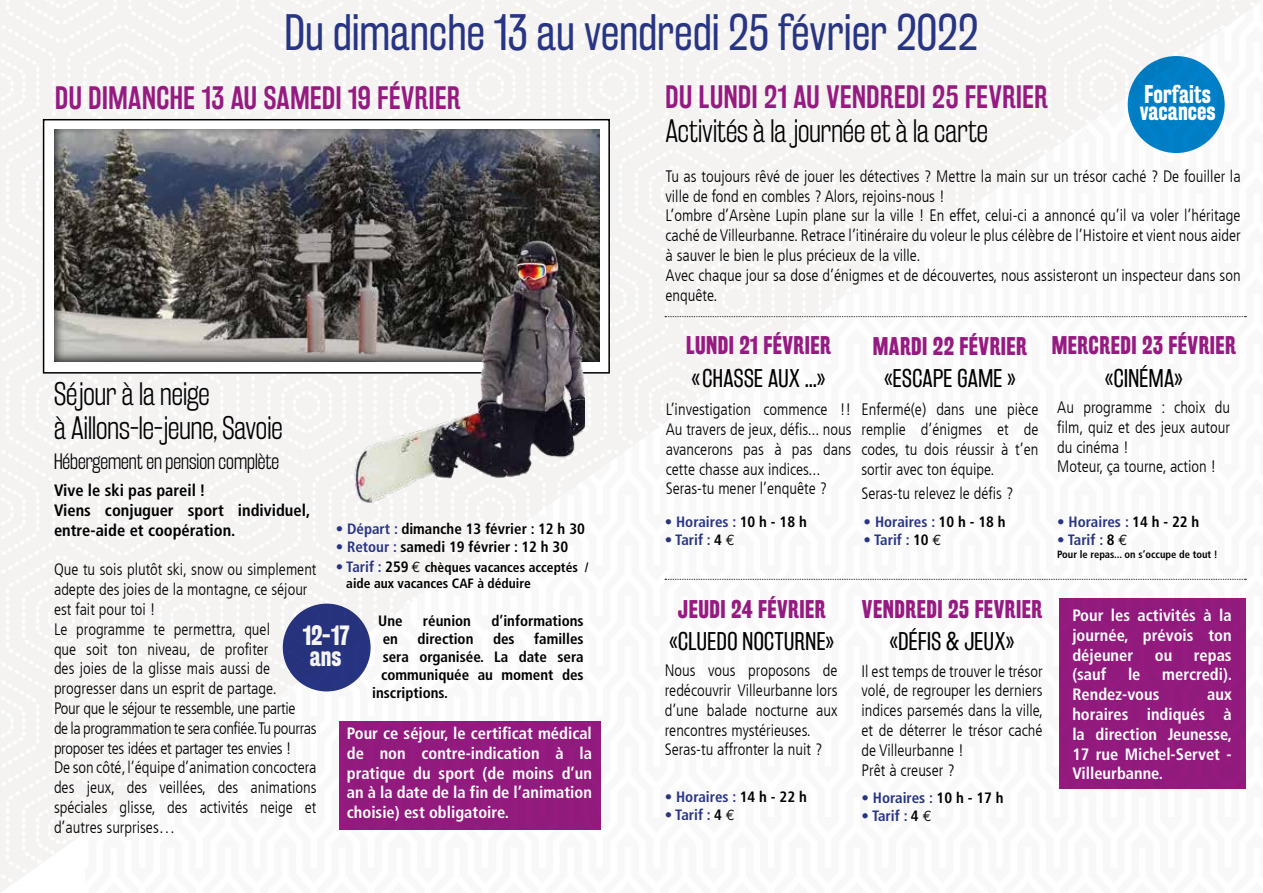
<style>
.page{position:relative;width:1263px;height:893px;background:#fff}
.page>*{position:absolute;margin:0;border:0;box-sizing:border-box;transform-origin:0 0}
.t1{font:45px "Rakesly Bk";letter-spacing:.01em;color:#283583}
.t2{font:28.5px/34.2px "Rakesly Lt";color:#000}
.t3{font:28.5px "Rakesly Rg";letter-spacing:.02em;color:#951b81}
.t4{font:700 24.45px/20.7px "Rakesly Rg";color:#fff}
.t5{font:700 22.5px "Rakesly Rg";letter-spacing:.02em;color:#951b81}
.t6{font:22.5px "Rakesly Bk";letter-spacing:.02em;color:#000}
.t7{font:700 22.5px/16.5px "Rakesly Rg";color:#fff}
.t8{font:19.5px "Rakesly Lt";color:#000}
.t9{font:300 condensed 16.5px/19.8px "Frutiger LT";color:#000}
.t10{font:700 condensed 16.5px/19.8px "Frutiger";color:#fff;text-align:justify}
.t11{font:700 condensed 16.5px/19.8px "Frutiger";color:#000}
.t12{font:700 condensed 15px "Frutiger";color:#000}
.t13{font:700 condensed 15px "Frutiger";color:#283583}
.t14{font:700 condensed 13.5px/16.2px "Frutiger";color:#000}
.t15{font:700 condensed 10.5px "Frutiger";color:#000}
.s1{color:#283583}
.s2{font-size:15px;color:#283583}
.s3{font-size:15px}
.s4{font-family:"Euro Mono";font-weight:400;font-stretch:normal;font-size:15px}
.s5{color:#000}
.s6{font-family:"Euro Mono";font-weight:400;font-stretch:normal;color:#000}
</style>
<div class="page">
<img style="left:0;top:0;width:1261px;height:892px">
<div style="left:44px;top:120px;width:565px;height:253px;background:#fff"></div>
<div style="left:43px;top:119px;width:567px;height:255px;border:2px solid #000"></div>
<svg style="left:665px;top:579px;width:581px;height:1px"></svg>
<div style="left:52px;top:128px;width:549px;height:234px;background:#000;opacity:.75"></div>
<div style="left:339px;top:721px;width:262px;height:109px;background:#951b81"></div>
<div style="left:1059px;top:598px;width:186px;height:191px;background:#951b81"></div>
<div style="left:1128px;top:56px;width:97px;height:97px;background:#0081c9;border-radius:50%"></div>
<img style="left:294px;top:226px;width:290px;height:282px">
<div style="left:283px;top:604px;width:88px;height:87px;background:#26327c;border-radius:50%"></div>
<svg style="left:665px;top:316px;width:581px;height:1px"></svg>
<h1 class="t1" style="left:285px;top:5px;width:694px">Du dimanche 13 au vendredi 25 février 2022</h1>
<h2 class="t3" style="left:55px;top:81px;width:407px">DU DIMANCHE 13 AU SAMEDI 19 FÉVRIER</h2>
<h2 class="t3" style="left:665px;top:79px;width:384px">DU LUNDI 21 AU VENDREDI 25 FEVRIER</h2>
<h2 class="t2" style="left:665px;top:114px;width:324px">Activités à la journée et à la carte</h2>
<h3 class="t7" style="left:1140px;top:86px;width:77px">Forfaits vacances</h3>
<h2 class="t2" style="left:54px;top:377px;width:230px">Séjour à la neige<br>à Aillons-le-jeune, Savoie</h2>
<p class="t8" style="left:54px;top:449px;width:227px">Hébergement en pension complète</p>
<p class="t11" style="left:54px;top:480px;width:258px">Vive le ski pas pareil !<br>Viens conjuguer sport individuel, entre-aide et coopération.</p>
<p class="t9" style="left:54px;top:560px;width:264px">Que tu sois plutôt ski, snow ou simplement adepte des joies de la montagne, ce séjour est fait pour toi !<br>Le programme te permettra, quel<br>que soit ton niveau, de profiter<br>des joies de la glisse mais aussi de progresser dans un esprit de partage.<br>Pour que le séjour te ressemble, une partie<br>de la programmation te sera confiée. Tu pourras proposer tes idées et partager tes envies !<br>De son côté, l’équipe d’animation concoctera des jeux, des veillées, des animations spéciales glisse, des activités neige et d’autres surprises…</p>
<p class="t12" style="left:336px;top:520px;width:251px"><span class="s1">• Départ :</span> dimanche 13 février : 12 h 30</p>
<p class="t12" style="left:336px;top:538px;width:234px"><span class="s1">• Retour :</span> samedi 19 février : 12 h 30</p>
<p class="t14" style="left:346px;top:559px;width:244px;text-indent:-11px"><span class="s2">• Tarif :</span> <span class="s3">259</span> <span class="s4">€</span> chèques vacances acceptés / aide aux vacances CAF à déduire</p>
<p class="t12" style="left:378px;top:612px;width:26px">Une</p>
<p class="t12" style="left:423px;top:612px;width:50px">réunion</p>
<p class="t12" style="left:491px;top:612px;width:94px">d’informations</p>
<p class="t12" style="left:383px;top:630px;width:17px">en</p>
<p class="t12" style="left:417px;top:630px;width:57px">direction</p>
<p class="t12" style="left:493px;top:630px;width:23px">des</p>
<p class="t12" style="left:534px;top:630px;width:51px">familles</p>
<p class="t12" style="left:383px;top:648px;width:202px">sera organisée. La date sera</p>
<p class="t12" style="left:381px;top:666px;width:204px">communiquée au moment des</p>
<p class="t12" style="left:372px;top:684px;width:77px">inscriptions.</p>
<h3 class="t4" style="left:303px;top:625px;width:49px">12-17 ans</h3>
<p class="t10" style="left:347px;top:723px;width:247px">Pour ce séjour, le certificat médical de non contre-indication à la pratique du sport (de moins d’un an à la date de la fin de l’animation choisie) est obligatoire.</p>
<p class="t9" style="left:665px;top:166px;width:577px">Tu as toujours rêvé de jouer les détectives ? Mettre la main sur un trésor caché ? De fouiller la ville de fond en combles ? Alors, rejoins-nous !<br>L’ombre d’Arsène Lupin plane sur la ville ! En effet, celui-ci a annoncé qu’il va voler l’héritage caché de Villeurbanne. Retrace l’itinéraire du voleur le plus célèbre de l’Histoire et vient nous aider à sauver le bien le plus précieux de la ville.<br>Avec chaque jour sa dose d’énigmes et de découvertes, nous assisteront un inspecteur dans son enquête.</p>
<h3 class="t5" style="left:686px;top:332px;width:146px">LUNDI 21 FÉVRIER</h3>
<h3 class="t6" style="left:692px;top:364px;width:135px">«CHASSE AUX ...»</h3>
<p class="t9" style="left:666px;top:400px;width:187px">L’investigation commence !!<br>Au travers de jeux, défis... nous avancerons pas à pas dans cette chasse aux indices...<br>Seras-tu mener l’enquête ?</p>
<p class="t13" style="left:665px;top:513px;width:144px">• Horaires : <span class="s5">10 h - 18 h</span></p>
<p class="t13" style="left:665px;top:531px;width:72px">• Tarif : <span class="s5">4</span> <span class="s6">€</span></p>
<h3 class="t5" style="left:873px;top:332px;width:156px">MARDI 22 FÉVRIER</h3>
<h3 class="t6" style="left:884px;top:365px;width:133px">«ESCAPE GAME »</h3>
<p class="t9" style="left:861px;top:400px;width:178px;text-align:justify">Enfermé(e) dans une pièce remplie d’énigmes et de codes, tu dois réussir à t’en sortir avec ton équipe.</p>
<p class="t9" style="left:861px;top:483px;width:153px">Seras-tu relevez le défis ?</p>
<p class="t13" style="left:864px;top:513px;width:144px">• Horaires : <span class="s5">10 h - 18 h</span></p>
<p class="t13" style="left:864px;top:531px;width:79px">• Tarif : <span class="s5">10</span> <span class="s6">€</span></p>
<h3 class="t5" style="left:1052px;top:332px;width:186px">MERCREDI 23 FÉVRIER</h3>
<h3 class="t6" style="left:1105px;top:364px;width:79px">«CINÉMA»</h3>
<p class="t9" style="left:1057px;top:398px;width:174px">Au programme : choix du film, quiz et des jeux autour du cinéma !<br>Moteur, ça tourne, action !</p>
<p class="t13" style="left:1057px;top:513px;width:144px">• Horaires : <span class="s5">14 h - 22 h</span></p>
<p class="t13" style="left:1057px;top:531px;width:72px">• Tarif : <span class="s5">8</span> <span class="s6">€</span></p>
<p class="t15" style="left:1057px;top:548px;width:162px">Pour le repas... on s’occupe de tout !</p>
<h3 class="t5" style="left:678px;top:595px;width:149px">JEUDI 24 FÉVRIER</h3>
<h3 class="t6" style="left:669px;top:628px;width:166px">«CLUEDO NOCTURNE»</h3>
<p class="t9" style="left:665px;top:661px;width:174px">Nous vous proposons de redécouvrir Villeurbanne lors d’une balade nocturne aux rencontres mystérieuses.<br>Seras-tu affronter la nuit ?</p>
<p class="t13" style="left:665px;top:788px;width:144px">• Horaires : <span class="s5">14 h - 22 h</span></p>
<p class="t13" style="left:665px;top:806px;width:72px">• Tarif : <span class="s5">4</span> <span class="s6">€</span></p>
<h3 class="t5" style="left:862px;top:595px;width:182px">VENDREDI 25 FEVRIER</h3>
<h3 class="t6" style="left:890px;top:628px;width:126px">«DÉFIS &amp; JEUX»</h3>
<p class="t9" style="left:861px;top:661px;width:183px">Il est temps de trouver le trésor volé, de regrouper les derniers indices parsemés dans la ville, et de déterrer le trésor caché de Villeurbanne !<br>Prêt à creuser ?</p>
<p class="t13" style="left:861px;top:788px;width:144px">• Horaires : <span class="s5">10 h - 17 h</span></p>
<p class="t13" style="left:861px;top:806px;width:72px">• Tarif : <span class="s5">4</span> <span class="s6">€</span></p>
<p class="t10" style="left:1072px;top:605px;width:161px">Pour les activités à la journée, prévois ton déjeuner</p>
<p class="t10" style="left:1155px;top:645px;width:19px">ou</p>
<p class="t10" style="left:1194px;top:645px;width:39px">repas</p>
<p class="t10" style="left:1072px;top:665px;width:35px">(sauf</p>
<p class="t10" style="left:1128px;top:665px;width:14px">le</p>
<p class="t10" style="left:1162px;top:665px;width:71px">mercredi).</p>
<p class="t10" style="left:1072px;top:684px;width:89px">Rendez-vous</p>
<p class="t10" style="left:1072px;top:684px;width:161px;text-indent:135px">aux horaires indiqués à la direction Jeunesse, 17 rue Michel-Servet - Villeurbanne.</p>
</div>
